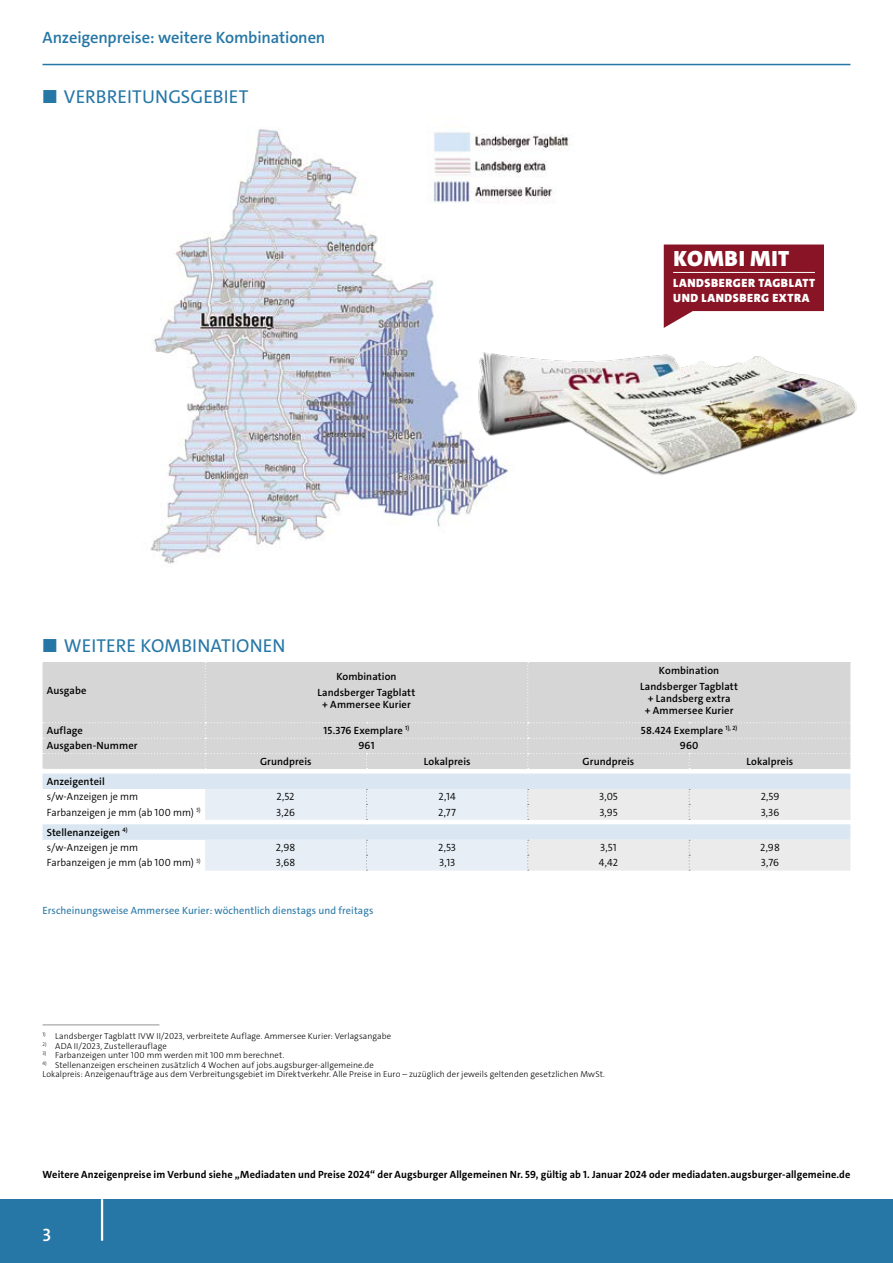
<style>
.page{position:relative;width:893px;height:1263px;background:#fff}
.page>*{position:absolute;margin:0;border:0;box-sizing:border-box;transform-origin:0 0}
.t1{font:900 22.2px "The Sans C4 s";letter-spacing:.035em;color:#fff}
.t2{font:18.75px "The Sans C4 s";letter-spacing:.005em;color:#2677a6}
.t3{font:600 18px "The Sans C4 s";color:#fff}
.t4{font:600 16.5px "The Sans C4 s";letter-spacing:-.01em;color:#2677a6}
.t5{font:900 12px/14.4px "The Sans C4 s";letter-spacing:.05em;color:#fff}
.t6{font:600 10.5px/16.2px "The Sans C4 s";letter-spacing:.01em;color:#000;text-align:center}
.t7{font:300 10.5px/15.5px "The Sans C4 s";color:#000}
.t8{font:700 10.5px "The Sans C4 s";letter-spacing:.01em;color:#000}
.t9{font:10.5px "The Sans C4 s";letter-spacing:.01em;color:#2677a6}
.t10{font:300 8.7px/9.6px "The Sans C4 s";letter-spacing:.01em;color:#000}
.s1{font-weight:600}
</style>
<div class="page">
<hr style="left:43px;top:64px;width:807px;height:1px;background:#2677a6">
<div style="left:0;top:1199px;width:893px;height:64px;background:#2677a6"></div>
<hr style="left:101px;top:1199px;width:2px;height:42px;background:#fff">
<img style="left:150px;top:129px;width:342px;height:435px">
<svg style="left:43px;top:773px;width:807px;height:67px;fill:#dae6f1"></svg>
<div style="left:43px;top:662px;width:808px;height:107px;background:#d6d6d6"></div>
<svg style="left:205px;top:789px;width:645px;height:82px;background:#e7ecf0"></svg>
<div style="left:664px;top:244px;width:160px;height:70px;background:#881425"></div>
<hr style="left:673px;top:272px;width:142px;height:1px;background:#fff">
<hr style="left:43px;top:1024px;width:116px;height:1px;background:#939393">
<img style="left:375px;top:129px;width:194px;height:105px">
<img style="left:471px;top:314px;width:386px;height:167px">
<h3 class="t4" style="left:43px;top:27px;width:284px">Anzeigenpreise: weitere Kombinationen</h3>
<h2 class="t2" style="left:43px;top:85px;width:207px">■ VERBREITUNGSGEBIET</h2>
<h2 class="t2" style="left:43px;top:633px;width:244px">■ WEITERE KOMBINATIONEN</h2>
<p class="t6" style="left:47px;top:683px;width:41px">Ausgabe</p>
<p class="t6" style="left:317px;top:668px;width:100px">Kombination<br>Landsberger Tagblatt</p>
<p class="t6" style="left:322px;top:697px;width:90px">+ Ammersee Kurier</p>
<h1 class="t1" style="left:673px;top:245px;width:117px">KOMBI MIT</h1>
<h3 class="t5" style="left:673px;top:276px;width:143px">LANDSBERGER TAGBLATT<br>UND LANDSBERG EXTRA</h3>
<p class="t6" style="left:640px;top:662px;width:100px">Kombination<br>Landsberger Tagblatt</p>
<p class="t6" style="left:645px;top:693px;width:90px;line-height:12px;text-align:left">+ Landsberg extra + Ammersee Kurier</p>
<p class="t6" style="left:47px;top:722px;width:38px">Auflage</p>
<p class="t6" style="left:324px;top:722px;width:87px">15.376 Exemplare <sup>1)</sup></p>
<p class="t6" style="left:641px;top:722px;width:98px">58.424 Exemplare <sup>1),</sup> <sup>2)</sup></p>
<p class="t6" style="left:47px;top:738px;width:92px">Ausgaben-Nummer</p>
<p class="t6" style="left:358px;top:738px;width:18px">961</p>
<p class="t6" style="left:680px;top:738px;width:20px">960</p>
<p class="t6" style="left:260px;top:753px;width:53px">Grundpreis</p>
<p class="t6" style="left:424px;top:753px;width:48px">Lokalpreis</p>
<p class="t6" style="left:583px;top:753px;width:53px">Grundpreis</p>
<p class="t6" style="left:746px;top:753px;width:48px">Lokalpreis</p>
<p class="t6" style="left:47px;top:773px;width:59px">Anzeigenteil</p>
<p class="t7" style="left:47px;top:789px;width:93px">s/w-Anzeigen je mm</p>
<p class="t7" style="left:277px;top:789px;width:19px">2,52</p>
<p class="t7" style="left:439px;top:789px;width:19px">2,14</p>
<p class="t7" style="left:599px;top:789px;width:20px">3,05</p>
<p class="t7" style="left:761px;top:789px;width:20px">2,59</p>
<p class="t7" style="left:47px;top:804px;width:155px">Farbanzeigen je mm (ab 100 mm) <sup>3)</sup></p>
<p class="t7" style="left:276px;top:804px;width:20px">3,26</p>
<p class="t7" style="left:438px;top:804px;width:19px">2,77</p>
<p class="t7" style="left:599px;top:804px;width:20px">3,95</p>
<p class="t7" style="left:761px;top:804px;width:20px">3,36</p>
<p class="t7" style="left:47px;top:824px;width:93px"><span class="s1">Stellenanzeigen</span> <sup>4) </sup>s/w-Anzeigen je mm</p>
<p class="t7" style="left:276px;top:840px;width:21px">2,98</p>
<p class="t7" style="left:438px;top:840px;width:19px">2,53</p>
<p class="t7" style="left:600px;top:840px;width:18px">3,51</p>
<p class="t7" style="left:760px;top:840px;width:21px">2,98</p>
<p class="t7" style="left:47px;top:855px;width:155px">Farbanzeigen je mm (ab 100 mm) <sup>3)</sup></p>
<p class="t7" style="left:276px;top:855px;width:21px">3,68</p>
<p class="t7" style="left:439px;top:855px;width:18px">3,13</p>
<p class="t7" style="left:599px;top:855px;width:21px">4,42</p>
<p class="t7" style="left:761px;top:855px;width:20px">3,76</p>
<p class="t9" style="left:43px;top:904px;width:332px">Erscheinungsweise Ammersee Kurier: wöchentlich dienstags und freitags</p>
<p class="t10" style="left:43px;top:1031px;width:350px"><sup>1)</sup> Landsberger Tagblatt IVW II/2023, verbreitete Auflage. Ammersee Kurier: Verlagsangabe</p>
<p class="t10" style="left:43px;top:1041px;width:126px"><sup>2)</sup> ADA II/2023, Zustellerauflage</p>
<p class="t10" style="left:43px;top:1050px;width:243px"><sup>3)</sup> Farbanzeigen unter 100 mm werden mit 100 mm berechnet.</p>
<p class="t10" style="left:43px;top:1060px;width:564px"><sup>4)</sup> Stellenanzeigen erscheinen zusätzlich 4 Wochen auf jobs.augsburger-allgemeine.de<br>Lokalpreis: Anzeigenaufträge aus dem Verbreitungsgebiet im Direktverkehr. Alle Preise in Euro – zuzüglich der jeweils geltenden gesetzlichen MwSt.</p>
<p class="t8" style="left:43px;top:1168px;width:809px">Weitere Anzeigenpreise im Verbund siehe „Mediadaten und Preise 2024“ der Augsburger Allgemeinen Nr. 59, gültig ab 1. Januar 2024 oder mediadaten.augsburger-allgemeine.de</p>
<h3 class="t3" style="left:43px;top:1223px;width:10px">3</h3>
</div>
